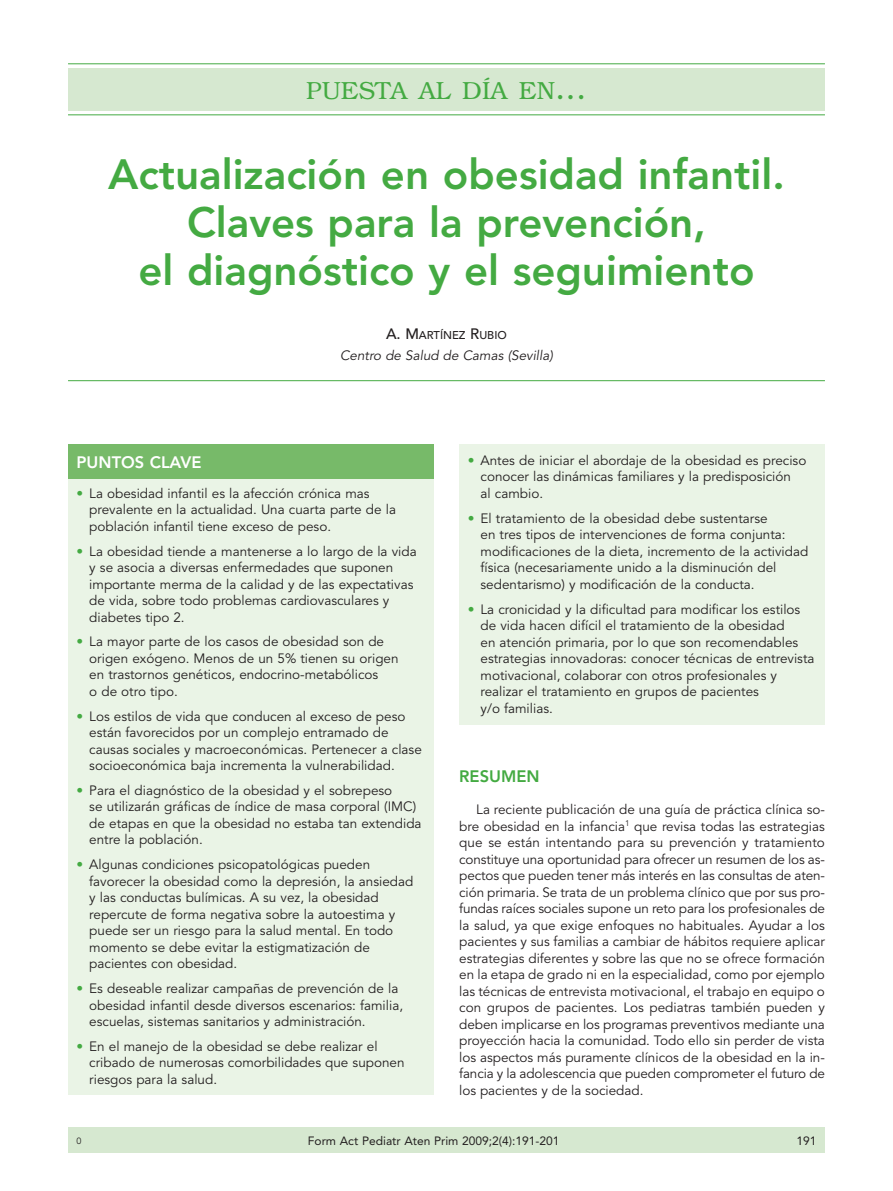
<style>
.page{position:relative;width:893px;height:1191px;background:#fff}
.page>*{position:absolute;margin:0;border:0;box-sizing:border-box;transform-origin:0 0}
.t1{font:800 42px/48px "Avenir";color:#44aa42;text-align:center}
.t2{font:300 24.75px "Bookman";color:#44aa42}
.t3{font:800 16.5px "Avenir";color:#fff}
.t4{font:800 16.5px "Avenir";color:#44aa42}
.t5{font:13.5px/16.5px "Avenir";color:#231f20}
.t6{font:12px "Avenir";color:#231f20}
.t7{font:500 11.25px "Avenir";color:#231f20}
.t8{font:9px "Avenir";color:#231f20}
.s1{font-size:33px}
.s2{font-size:15px}
.s3{color:#44aa42}
</style>
<div class="page">
<div style="left:68px;top:1127px;width:757px;height:25px;background:#d6e8d0"></div>
<div style="left:68px;top:68px;width:757px;height:43px;background:#d6e8d0"></div>
<hr style="left:68px;top:63px;width:757px;height:1px;background:#44aa42">
<hr style="left:68px;top:114px;width:757px;height:1px;background:#44aa42">
<hr style="left:68px;top:380px;width:757px;height:1px;background:#44aa42">
<div style="left:68px;top:478px;width:366px;height:617px;background:#eaf4e6"></div>
<div style="left:459px;top:444px;width:366px;height:281px;background:#eaf4e6"></div>
<div style="left:68px;top:444px;width:366px;height:34px;background:#77ba69"></div>
<h2 class="t2" style="left:306px;top:81px;width:282px">PUESTA AL DÍA EN<span class="s1">...</span></h2>
<h1 class="t1" style="left:108px;top:154px;width:678px">Actualización en obesidad infantil.<br>Claves para la prevención,<br>el diagnóstico y el seguimiento</h1>
<p class="t7" style="left:386px;top:330px;width:122px"><span class="s2">A. M</span>ARTÍNEZ <span class="s2">R</span>UBIO</p>
<p class="t5" style="left:340px;top:348px;width:216px">Centro de Salud de Camas (Sevilla)</p>
<p class="t3" style="left:77px;top:455px;width:127px">PUNTOS CLAVE</p>
<p class="t5" style="left:89px;top:486px;width:308px;text-indent:-13px"><span class="s3">•</span> La obesidad infantil es la afección crónica mas prevalente en la actualidad. Una cuarta parte de la población infantil tiene exceso de peso.</p>
<p class="t5" style="left:89px;top:544px;width:329px;text-indent:-13px"><span class="s3">•</span> La obesidad tiende a mantenerse a lo largo de la vida y se asocia a diversas enfermedades que suponen importante merma de la calidad y de las expectativas de vida, sobre todo problemas cardiovasculares y diabetes tipo 2.</p>
<p class="t5" style="left:89px;top:635px;width:311px;text-indent:-13px"><span class="s3">•</span> La mayor parte de los casos de obesidad son de origen exógeno. Menos de un 5% tienen su origen en trastornos genéticos, endocrino-metabólicos<br>o de otro tipo.</p>
<p class="t5" style="left:89px;top:709px;width:334px;text-indent:-13px"><span class="s3">•</span> Los estilos de vida que conducen al exceso de peso están favorecidos por un complejo entramado de causas sociales y macroeconómicas. Pertenecer a clase socioeconómica baja incrementa la vulnerabilidad.</p>
<p class="t5" style="left:89px;top:783px;width:334px;text-indent:-13px"><span class="s3">•</span> Para el diagnóstico de la obesidad y el sobrepeso<br>se utilizarán gráficas de índice de masa corporal (IMC) de etapas en que la obesidad no estaba tan extendida entre la población.</p>
<p class="t5" style="left:89px;top:857px;width:326px;text-indent:-13px"><span class="s3">•</span> Algunas condiciones psicopatológicas pueden favorecer la obesidad como la depresión, la ansiedad y las conductas bulímicas. A su vez, la obesidad repercute de forma negativa sobre la autoestima y puede ser un riesgo para la salud mental. En todo momento se debe evitar la estigmatización de pacientes con obesidad.</p>
<p class="t5" style="left:89px;top:981px;width:315px;text-indent:-13px"><span class="s3">•</span> Es deseable realizar campañas de prevención de la obesidad infantil desde diversos escenarios: familia, escuelas, sistemas sanitarios y administración.</p>
<p class="t5" style="left:89px;top:1039px;width:317px;text-indent:-13px"><span class="s3">•</span> En el manejo de la obesidad se debe realizar el cribado de numerosas comorbilidades que suponen riesgos para la salud.</p>
<p class="t5" style="left:480px;top:453px;width:327px;text-indent:-13px"><span class="s3">•</span> Antes de iniciar el abordaje de la obesidad es preciso conocer las dinámicas familiares y la predisposición<br>al cambio.</p>
<p class="t5" style="left:480px;top:511px;width:329px;text-indent:-13px"><span class="s3">•</span> El tratamiento de la obesidad debe sustentarse<br>en tres tipos de intervenciones de forma conjunta: modificaciones de la dieta, incremento de la actividad física (necesariamente unido a la disminución del sedentarismo) y modificación de la conducta.</p>
<p class="t5" style="left:480px;top:602px;width:335px;text-indent:-13px"><span class="s3">•</span> La cronicidad y la dificultad para modificar los estilos de vida hacen difícil el tratamiento de la obesidad<br>en atención primaria, por lo que son recomendables estrategias innovadoras: conocer técnicas de entrevista motivacional, colaborar con otros profesionales y realizar el tratamiento en grupos de pacientes<br>y/o familias.</p>
<p class="t4" style="left:459px;top:769px;width:82px">RESUMEN</p>
<p class="t5" style="left:459px;top:802px;width:367px;text-align:justify;text-indent:17px">La reciente publicación de una guía de práctica clínica so&shy;bre obesidad en la infancia<sup>1</sup> que revisa todas las estrategias que se están intentando para su prevención y tratamiento constituye una oportunidad para ofrecer un resumen de los as&shy;pectos que pueden tener más interés en las consultas de aten&shy;ción primaria. Se trata de un problema clínico que por sus pro&shy;fundas raíces sociales supone un reto para los profesionales de la salud, ya que exige enfoques no habituales. Ayudar a los pacientes y sus familias a cambiar de hábitos requiere aplicar estrategias diferentes y sobre las que no se ofrece formación en la etapa de grado ni en la especialidad, como por ejemplo las técnicas de entrevista motivacional, el trabajo en equipo o con grupos de pacientes. Los pediatras también pueden y deben implicarse en los programas preventivos mediante una proyección hacia la comunidad. Todo ello sin perder de vista los aspectos más puramente clínicos de la obesidad en la in&shy;fancia y la adolescencia que pueden comprometer el futuro de los pacientes y de la sociedad.</p>
<p class="t8" style="left:77px;top:1137px;width:7px">0</p>
<p class="t6" style="left:308px;top:1135px;width:253px">Form Act Pediatr Aten Prim 2009;2(4):191-201</p>
<p class="t6" style="left:796px;top:1135px;width:22px">191</p>
</div>
